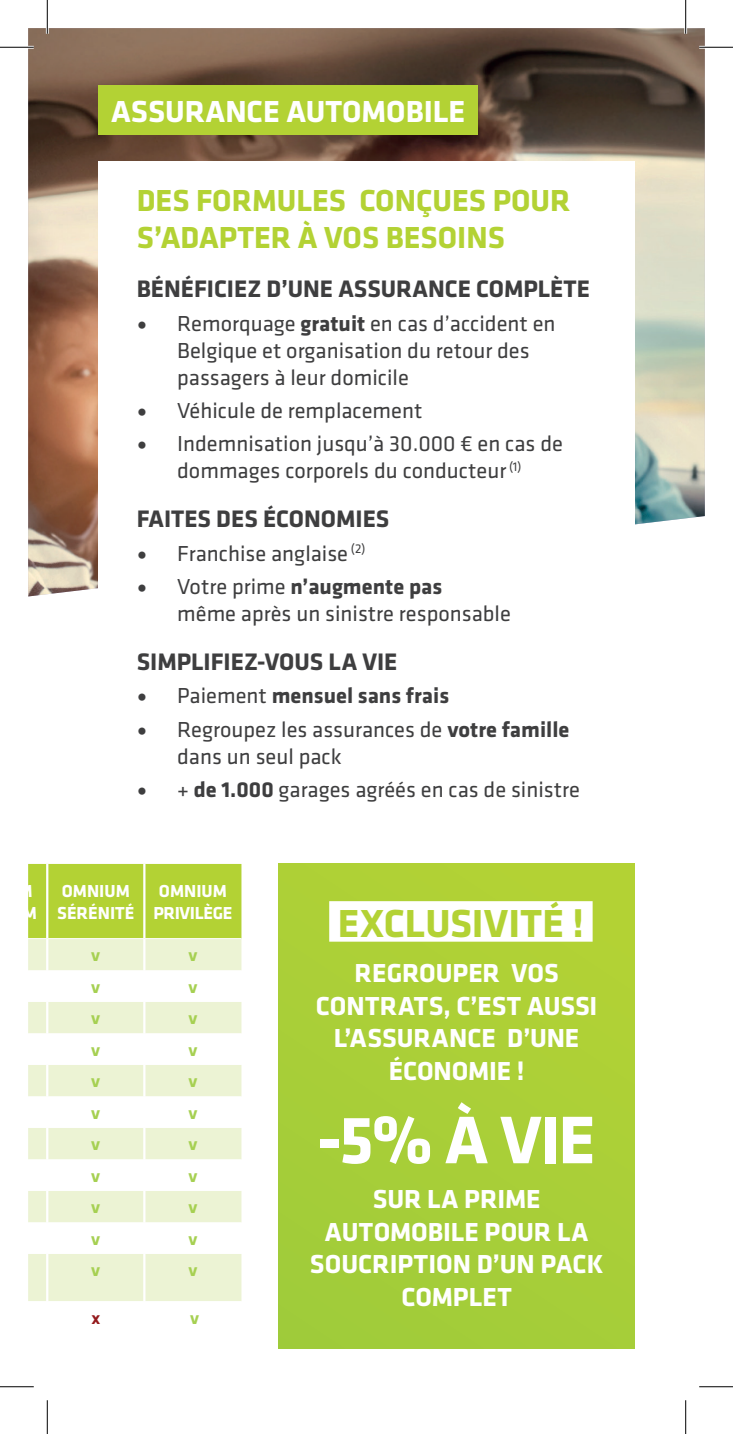
<style>
.page{position:relative;width:733px;height:1434px;background:#fff}
.page>*{position:absolute;margin:0;border:0;box-sizing:border-box;transform-origin:0 0}
.t1{font:700 69.75px "Klavika";color:#fff}
.t2{font:700 40.5px "Klavika";letter-spacing:.005em;color:#b3d234}
.t3{font:700 31.5px/37.8px "Klavika";color:#b3d234}
.t4{font:700 31.5px "Klavika";color:#fff}
.t5{font:700 27px/32.4px "Klavika";color:#fff;text-align:center}
.t6{font:700 24.75px "Klavika";color:#3e3e3f}
.t7{font:22.5px/27px "Klavika";color:#3e3e3f}
.t8{font:700 22.5px "Klavika";color:#3e3e3f}
.t9{font:700 18px "Klavika";color:#a6d052}
.t10{font:700 18px/21.6px "Klavika";letter-spacing:-.02em;color:#fff;text-align:center}
.t11{font:700 18px/21.6px "Klavika";color:#fff}
.t12{font:700 18px "Klavika";color:#94191c}
.s1{font-family:"Minion Pro";font-size:27px}
.s2{font-weight:700}
.s3{font-family:"Minion Pro";font-weight:400;font-size:27px}
.s4{font-weight:400}
</style>
<div class="page">
<img style="left:28px;top:28px;width:676px;height:568px">
<div style="left:98px;top:161px;width:536px;height:661px;background:#fff"></div>
<div style="left:28px;top:939px;width:213px;height:31px;background:#ecf3d4"></div>
<svg style="left:28px;top:1002px;width:213px;height:299px;fill:#ecf3d4"></svg>
<div style="left:28px;top:864px;width:213px;height:75px;background:#b3d234"></div>
<hr style="left:47px;top:938px;width:97px;height:1px;background:#fff">
<hr style="left:144px;top:938px;width:97px;height:1px;background:#fff">
<hr style="left:46px;top:939px;width:2px;height:31px;background:#fff">
<hr style="left:143px;top:939px;width:2px;height:31px;background:#fff">
<hr style="left:46px;top:1002px;width:2px;height:31px;background:#fff">
<hr style="left:143px;top:1002px;width:2px;height:31px;background:#fff">
<hr style="left:46px;top:1033px;width:2px;height:32px;background:#fff">
<hr style="left:143px;top:1033px;width:2px;height:32px;background:#fff">
<hr style="left:46px;top:1065px;width:2px;height:31px;background:#fff">
<hr style="left:143px;top:1065px;width:2px;height:31px;background:#fff">
<hr style="left:46px;top:1096px;width:2px;height:32px;background:#fff">
<hr style="left:143px;top:1096px;width:2px;height:32px;background:#fff">
<hr style="left:46px;top:1128px;width:2px;height:31px;background:#fff">
<hr style="left:143px;top:1128px;width:2px;height:31px;background:#fff">
<hr style="left:46px;top:1159px;width:2px;height:32px;background:#fff">
<hr style="left:143px;top:1159px;width:2px;height:32px;background:#fff">
<hr style="left:46px;top:1191px;width:2px;height:31px;background:#fff">
<hr style="left:143px;top:1191px;width:2px;height:31px;background:#fff">
<hr style="left:46px;top:1222px;width:2px;height:32px;background:#fff">
<hr style="left:143px;top:1222px;width:2px;height:32px;background:#fff">
<hr style="left:46px;top:1254px;width:2px;height:47px;background:#fff">
<hr style="left:143px;top:1254px;width:2px;height:47px;background:#fff">
<div style="left:278px;top:864px;width:356px;height:484px;background:#a9cf38"></div>
<div style="left:329px;top:901px;width:263px;height:41px;background:#fff"></div>
<div style="left:98px;top:86px;width:380px;height:49px;background:#b3d234"></div>
<hr style="left:0;top:46px;width:34px;height:3px;background:#fff">
<hr style="left:699px;top:46px;width:33px;height:3px;background:#fff">
<hr style="left:46px;top:0;width:3px;height:34px;background:#fff">
<hr style="left:684px;top:0;width:2px;height:34px;background:#fff">
<hr style="left:0;top:47px;width:34px;height:1px;background:#000">
<hr style="left:699px;top:47px;width:33px;height:1px;background:#000">
<hr style="left:0;top:1386px;width:34px;height:1px;background:#000">
<hr style="left:699px;top:1386px;width:33px;height:1px;background:#000">
<hr style="left:47px;top:0;width:1px;height:34px;background:#000">
<hr style="left:47px;top:1400px;width:1px;height:34px;background:#000">
<hr style="left:685px;top:0;width:1px;height:34px;background:#000">
<hr style="left:685px;top:1400px;width:1px;height:34px;background:#000">
<h3 class="t4" style="left:111px;top:94px;width:355px">ASSURANCE AUTOMOBILE</h3>
<h3 class="t3" style="left:137px;top:182px;width:435px">DES FORMULES CONÇUES POUR<br>S’ADAPTER À VOS BESOINS</h3>
<p class="t6" style="left:137px;top:276px;width:454px">BÉNÉFICIEZ D’UNE ASSURANCE COMPLÈTE</p>
<p class="t7" style="left:177px;top:310px;width:379px;text-indent:-40px"><span class="s1">•</span> Remorquage <span class="s2">gratuit</span> en cas d’accident en<br>Belgique et organisation du retour des passagers à leur domicile</p>
<p class="t7" style="left:137px;top:397px;width:287px"><span class="s1">•</span> Véhicule de remplacement</p>
<p class="t7" style="left:137px;top:431px;width:427px;text-align:center"><span class="s1">•</span> Indemnisation jusqu’à 30.000 € en cas de dommages corporels du conducteur <sup>(1)</sup></p>
<p class="t6" style="left:137px;top:506px;width:254px">FAITES DES ÉCONOMIES</p>
<p class="t7" style="left:137px;top:540px;width:230px"><span class="s1">•</span> Franchise anglaise <sup>(2)</sup></p>
<p class="t7" style="left:177px;top:573px;width:335px;text-indent:-40px"><span class="s1">•</span> Votre prime <span class="s2">n’augmente pas<br></span>même après un sinistre responsable</p>
<p class="t6" style="left:137px;top:648px;width:262px">SIMPLIFIEZ-VOUS LA VIE</p>
<p class="t8" style="left:137px;top:683px;width:314px"><span class="s3">•</span> <span class="s4">Paiement</span> mensuel sans frais</p>
<p class="t7" style="left:177px;top:716px;width:393px;text-indent:-40px"><span class="s1">•</span> Regroupez les assurances de <span class="s2">votre famille </span>dans un seul pack</p>
<p class="t7" style="left:137px;top:776px;width:444px"><span class="s1">•</span> + <span class="s2">de 1.000</span> garages agréés en cas de sinistre</p>
<p class="t11" style="left:57px;top:881px;width:79px">OMNIUM<br>SÉRÉNITÉ</p>
<p class="t10" style="left:153px;top:881px;width:80px">OMNIUM<br>PRIVILÈGE</p>
<p class="t9" style="left:91px;top:946px;width:10px">v</p>
<p class="t9" style="left:188px;top:946px;width:10px">v</p>
<p class="t9" style="left:91px;top:977px;width:10px">v</p>
<p class="t9" style="left:188px;top:977px;width:10px">v</p>
<p class="t9" style="left:91px;top:1009px;width:10px">v</p>
<p class="t9" style="left:188px;top:1009px;width:10px">v</p>
<p class="t9" style="left:91px;top:1040px;width:10px">v</p>
<p class="t9" style="left:188px;top:1040px;width:10px">v</p>
<p class="t9" style="left:91px;top:1072px;width:10px">v</p>
<p class="t9" style="left:188px;top:1072px;width:10px">v</p>
<p class="t9" style="left:91px;top:1103px;width:10px">v</p>
<p class="t9" style="left:188px;top:1103px;width:10px">v</p>
<p class="t9" style="left:91px;top:1135px;width:10px">v</p>
<p class="t9" style="left:188px;top:1135px;width:10px">v</p>
<p class="t9" style="left:91px;top:1166px;width:10px">v</p>
<p class="t9" style="left:188px;top:1166px;width:10px">v</p>
<p class="t9" style="left:91px;top:1198px;width:10px">v</p>
<p class="t9" style="left:188px;top:1198px;width:10px">v</p>
<p class="t9" style="left:91px;top:1229px;width:10px">v</p>
<p class="t9" style="left:188px;top:1229px;width:10px">v</p>
<p class="t9" style="left:91px;top:1261px;width:10px">v</p>
<p class="t9" style="left:188px;top:1261px;width:10px">v</p>
<p class="t12" style="left:91px;top:1308px;width:10px">x</p>
<p class="t9" style="left:190px;top:1308px;width:10px">v</p>
<h2 class="t2" style="left:337px;top:902px;width:248px">EXCLUSIVITÉ !</h2>
<p class="t5" style="left:316px;top:958px;width:283px">REGROUPER VOS<br>CONTRATS, C’EST AUSSI<br>L’ASSURANCE D’UNE<br>ÉCONOMIE !</p>
<h1 class="t1" style="left:317px;top:1102px;width:279px">-5% À VIE</h1>
<p class="t5" style="left:310px;top:1184px;width:295px">SUR LA PRIME<br>AUTOMOBILE POUR LA<br>SOUCRIPTION D’UN PACK<br>COMPLET</p>
</div>
